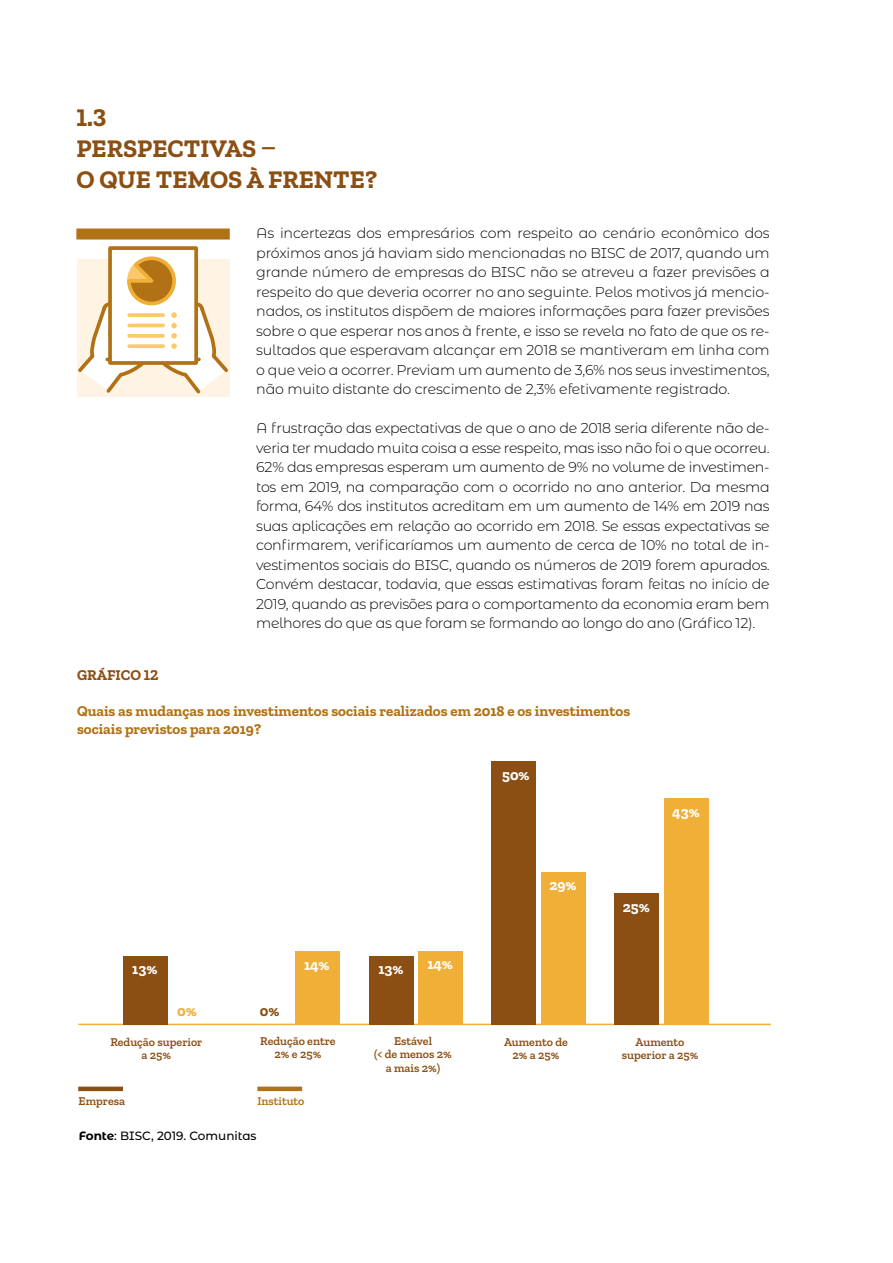
<style>
.page{position:relative;width:893px;height:1263px;background:#fff}
.page>*{position:absolute;margin:0;border:0;box-sizing:border-box;transform-origin:0 0}
.t1{font:700 25.5px/30.6px "Zilla Slab";color:#8b4f13}
.t2{font:700 15px/18px "Zilla Slab";color:#b17115}
.t3{font:700 15px "Zilla Slab";color:#fff}
.t4{font:700 15px "Zilla Slab";color:#8b4f13}
.t5{font:700 15px "Zilla Slab";color:#f0af36}
.t6{font:300 14.25px/19.5px "Montserrat Alternates";letter-spacing:-.02em;color:#000;text-align:justify}
.t7{font:600 12px/13.5px "Zilla Slab";color:#8b4f13;text-align:center}
.t8{font:500 12px "Montserrat Alternates";color:#000}
.t9{font:600 12px "Zilla Slab";color:#b17115}
.s1{font-weight:700}
</style>
<div class="page">
<div style="left:76px;top:228px;width:154px;height:11px;background:#b17115"></div>
<hr style="left:78px;top:1024px;width:693px;height:1px;background:#f0af36">
<div style="left:78px;top:1086px;width:45px;height:5px;background:#8b4f13"></div>
<div style="left:257px;top:1086px;width:45px;height:5px;background:#b17115"></div>
<div style="left:295px;top:951px;width:44px;height:73px;background:#f0af36"></div>
<div style="left:418px;top:951px;width:44px;height:73px;background:#f0af36"></div>
<div style="left:541px;top:872px;width:44px;height:152px;background:#f0af36"></div>
<div style="left:664px;top:798px;width:44px;height:226px;background:#f0af36"></div>
<div style="left:123px;top:956px;width:44px;height:68px;background:#8b4f13"></div>
<div style="left:369px;top:956px;width:44px;height:68px;background:#8b4f13"></div>
<div style="left:492px;top:761px;width:44px;height:263px;background:#8b4f13"></div>
<div style="left:615px;top:893px;width:44px;height:131px;background:#8b4f13"></div>
<div style="left:108px;top:246px;width:90px;height:119px;background:#fff;border:4px solid #b17115"></div>
<svg style="left:77px;top:255px;width:153px;height:142px"></svg>
<h1 class="t1" style="left:77px;top:103px;width:302px">1.3<br>PERSPECTIVAS –<br>O QUE TEMOS À FRENTE?</h1>
<p class="t4" style="left:77px;top:666px;width:83px">GRÁFICO 12</p>
<p class="t6" style="left:256px;top:223px;width:515px">As incertezas dos empresários com respeito ao cenário econômico dos próximos anos já haviam sido mencionadas no BISC de 2017, quando um grande número de empresas do BISC não se atreveu a fazer previsões a respeito do que deveria ocorrer no ano seguinte. Pelos motivos já mencio&shy;nados, os institutos dispõem de maiores informações para fazer previsões sobre o que esperar nos anos à frente, e isso se revela no fato de que os re&shy;sultados que esperavam alcançar em 2018 se mantiveram em linha com o que veio a ocorrer. Previam um aumento de 3,6% nos seus investimentos, não muito distante do crescimento de 2,3% efetivamente registrado.</p>
<p class="t6" style="left:256px;top:418px;width:515px">A frustração das expectativas de que o ano de 2018 seria diferente não de&shy;veria ter mudado muita coisa a esse respeito, mas isso não foi o que ocorreu.<br>62% das empresas esperam um aumento de 9% no volume de investimen&shy;tos em 2019, na comparação com o ocorrido no ano anterior. Da mesma forma, 64% dos institutos acreditam em um aumento de 14% em 2019 nas suas aplicações em relação ao ocorrido em 2018. Se essas expectativas se confirmarem, verificaríamos um aumento de cerca de 10% no total de in&shy;vestimentos sociais do BISC, quando os números de 2019 forem apurados.<br>Convém destacar, todavia, que essas estimativas foram feitas no início de 2019, quando as previsões para o comportamento da economia eram bem melhores do que as que foram se formando ao longo do ano (Gráfico 12).</p>
<p class="t2" style="left:77px;top:702px;width:555px">Quais as mudanças nos investimentos sociais realizados em 2018 e os investimentos sociais previstos para 2019?</p>
<p class="t3" style="left:304px;top:957px;width:27px">14%</p>
<p class="t3" style="left:427px;top:956px;width:27px">14%</p>
<p class="t3" style="left:132px;top:960px;width:27px">13%</p>
<p class="t3" style="left:378px;top:960px;width:27px">13%</p>
<p class="t5" style="left:177px;top:1003px;width:21px">0%</p>
<p class="t4" style="left:260px;top:1003px;width:21px">0%</p>
<p class="t3" style="left:502px;top:766px;width:29px">50%</p>
<p class="t3" style="left:550px;top:876px;width:29px">29%</p>
<p class="t3" style="left:672px;top:804px;width:29px">43%</p>
<p class="t3" style="left:623px;top:898px;width:28px">25%</p>
<p class="t7" style="left:110px;top:1035px;width:94px">Redução superior a 25%</p>
<p class="t7" style="left:260px;top:1034px;width:77px">Redução entre<br>2% e 25%</p>
<p class="t7" style="left:374px;top:1034px;width:79px">Estável<br>(&lt; de menos 2% a mais 2%)</p>
<p class="t7" style="left:504px;top:1035px;width:65px">Aumento de<br>2% a 25%</p>
<p class="t7" style="left:622px;top:1035px;width:78px">Aumento superior a 25%</p>
<p class="t7" style="left:79px;top:1094px;width:48px">Empresa</p>
<p class="t9" style="left:257px;top:1095px;width:49px">Instituto</p>
<p class="t8" style="left:79px;top:1127px;width:179px"><span class="s1">Fonte</span>: BISC, 2019. Comunitas</p>
</div>
